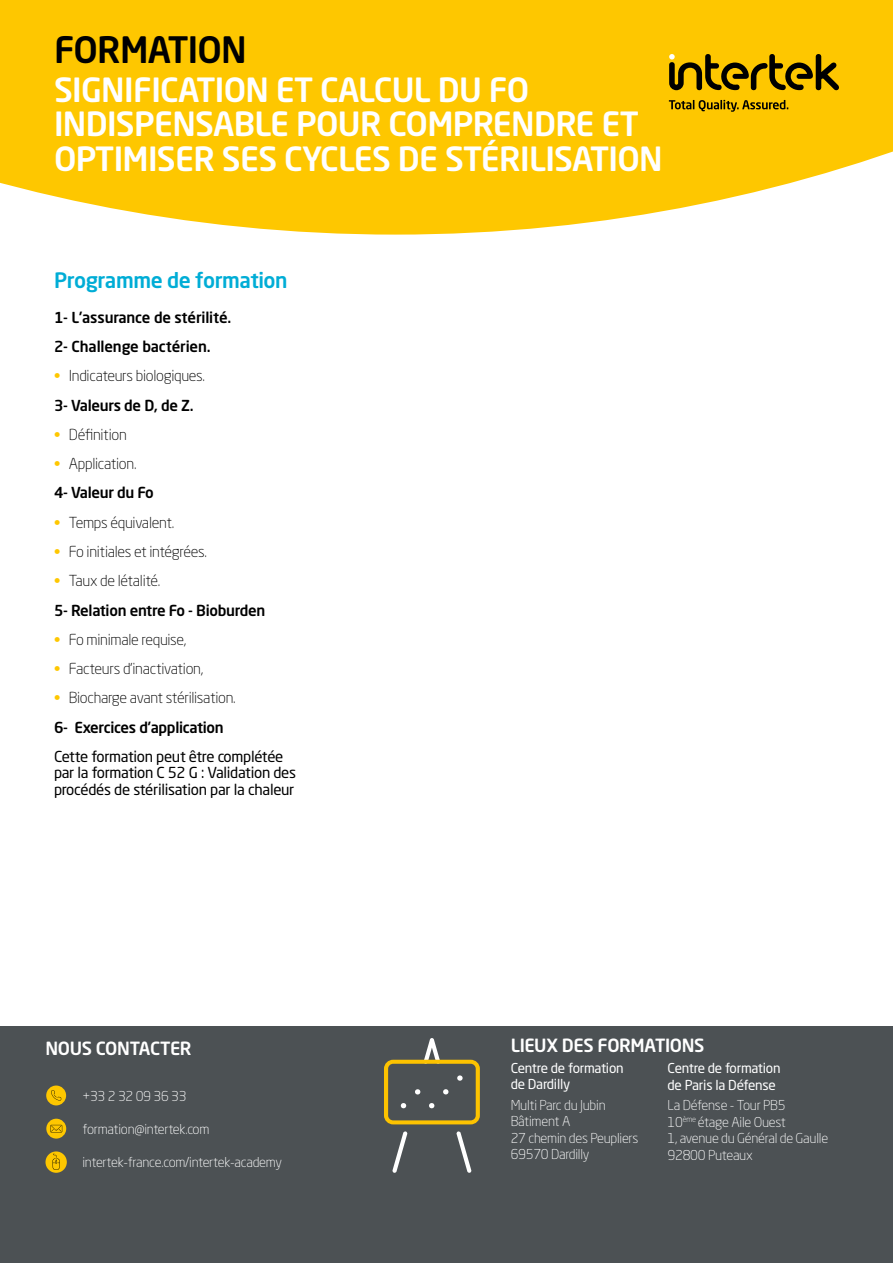
<style>
.page{position:relative;width:893px;height:1263px;background:#fff}
.page>*{position:absolute;margin:0;border:0;box-sizing:border-box;transform-origin:0 0}
.t1{font:500 36px "Neo Sans Std";letter-spacing:-.02em;color:#000}
.t2{font:500 33px/34.5px "Neo Sans Std";letter-spacing:-.02em;color:#fff}
.t3{font:500 21px "Neo Sans Std";letter-spacing:-.02em;color:#00add6}
.t4{font:500 18px "Neo Sans Std";letter-spacing:-.025em;color:#fff}
.t5{font:300 15px/29.2px "Neo Sans Std";letter-spacing:-.02em;color:#000}
.t6{font:15px/16.5px "Neo Sans Std";letter-spacing:-.02em;color:#000}
.t7{font:500 15px/29.2px "Neo Sans Std";letter-spacing:-.01em;color:#000}
.t8{font:300 13.5px/16.5px "Neo Sans Std";letter-spacing:-.02em;color:#fff}
.t9{font:13.5px/16.5px "Neo Sans Std";letter-spacing:-.02em;color:#fff}
.s1{font-weight:500;color:#fec700}
.s2{font-weight:500}
.s3{color:#fec700}
.s4{font-weight:300}
</style>
<div class="page">
<div style="left:0;top:1026px;width:893px;height:237px;background:#4c5154"></div>
<svg style="left:45px;top:1151px;width:22px;height:22px"></svg>
<svg style="left:53px;top:1153px;width:7px;height:17px"></svg>
<svg style="left:46px;top:1119px;width:20px;height:19px"></svg>
<svg style="left:50px;top:1125px;width:12px;height:7px"></svg>
<svg style="left:46px;top:1085px;width:20px;height:20px"></svg>
<svg style="left:51px;top:1090px;width:10px;height:10px"></svg>
<svg style="left:456px;top:1131px;width:16px;height:42px"></svg>
<svg style="left:392px;top:1131px;width:15px;height:42px"></svg>
<svg style="left:384px;top:1038px;width:96px;height:86px"></svg>
<svg style="left:0;top:0;width:893px;height:235px;background:#fecc1a"></svg>
<svg style="left:669px;top:54px;width:170px;height:36px;background:#9c7b00"></svg>
<svg style="left:669px;top:100px;width:119px;height:12px"></svg>
<h1 class="t1" style="left:54px;top:27px;width:194px">FORMATION</h1>
<h2 class="t2" style="left:54px;top:72px;width:610px">SIGNIFICATION ET CALCUL DU FO<br>INDISPENSABLE POUR COMPRENDRE ET<br>OPTIMISER SES CYCLES DE STÉRILISATION</h2>
<h3 class="t3" style="left:54px;top:267px;width:235px">Programme de formation</h3>
<p class="t7" style="left:54px;top:302px;width:179px">1- L’assurance de stérilité.<br>2- Challenge bactérien.</p>
<p class="t5" style="left:54px;top:361px;width:153px"><span class="s1">•</span> Indicateurs biologiques.<br><span class="s2">3- Valeurs de D, de Z.</span></p>
<p class="t5" style="left:54px;top:420px;width:74px"><span class="s1">•</span> Définition</p>
<p class="t5" style="left:54px;top:449px;width:101px"><span class="s1">•</span> Application.<br><span class="s2">4- Valeur du Fo</span></p>
<p class="t5" style="left:54px;top:507px;width:122px"><span class="s1">•</span> Temps équivalent.</p>
<p class="t5" style="left:54px;top:537px;width:155px"><span class="s1">•</span> Fo initiales et intégrées.</p>
<p class="t7" style="left:54px;top:566px;width:213px"><span class="s3">•</span> <span class="s4">Taux de létalité.<br></span>5- Relation entre Fo - Bioburden</p>
<p class="t5" style="left:54px;top:624px;width:134px"><span class="s1">•</span> Fo minimale requise,</p>
<p class="t5" style="left:54px;top:654px;width:151px"><span class="s1">•</span> Facteurs d’inactivation,</p>
<p class="t5" style="left:54px;top:683px;width:183px"><span class="s1">•</span> Biocharge avant stérilisation.<br><span class="s2">6- Exercices d’application</span></p>
<p class="t6" style="left:54px;top:748px;width:244px">Cette formation peut être complétée par la formation C 52 G : Validation des procédés de stérilisation par la chaleur</p>
<p class="t4" style="left:45px;top:1037px;width:148px">NOUS CONTACTER</p>
<p class="t8" style="left:82px;top:1087px;width:106px">+33 2 32 09 36 33</p>
<p class="t8" style="left:82px;top:1121px;width:128px">formation@intertek.com</p>
<p class="t8" style="left:82px;top:1154px;width:201px">intertek-france.com/intertek-academy</p>
<p class="t4" style="left:511px;top:1034px;width:195px">LIEUX DES FORMATIONS</p>
<p class="t9" style="left:511px;top:1059px;width:114px">Centre de formation de Dardilly</p>
<p class="t8" style="left:511px;top:1096px;width:129px">Multi Parc du Jubin<br>Bâtiment A<br>27 chemin des Peupliers<br>69570 Dardilly</p>
<p class="t9" style="left:668px;top:1060px;width:114px">Centre de formation de Paris la Défense</p>
<p class="t8" style="left:668px;top:1097px;width:162px">La Défense - Tour PB5<br>10<sup>ème</sup> étage Aile Ouest<br>1, avenue du Général de Gaulle<br>92800 Puteaux</p>
</div>
